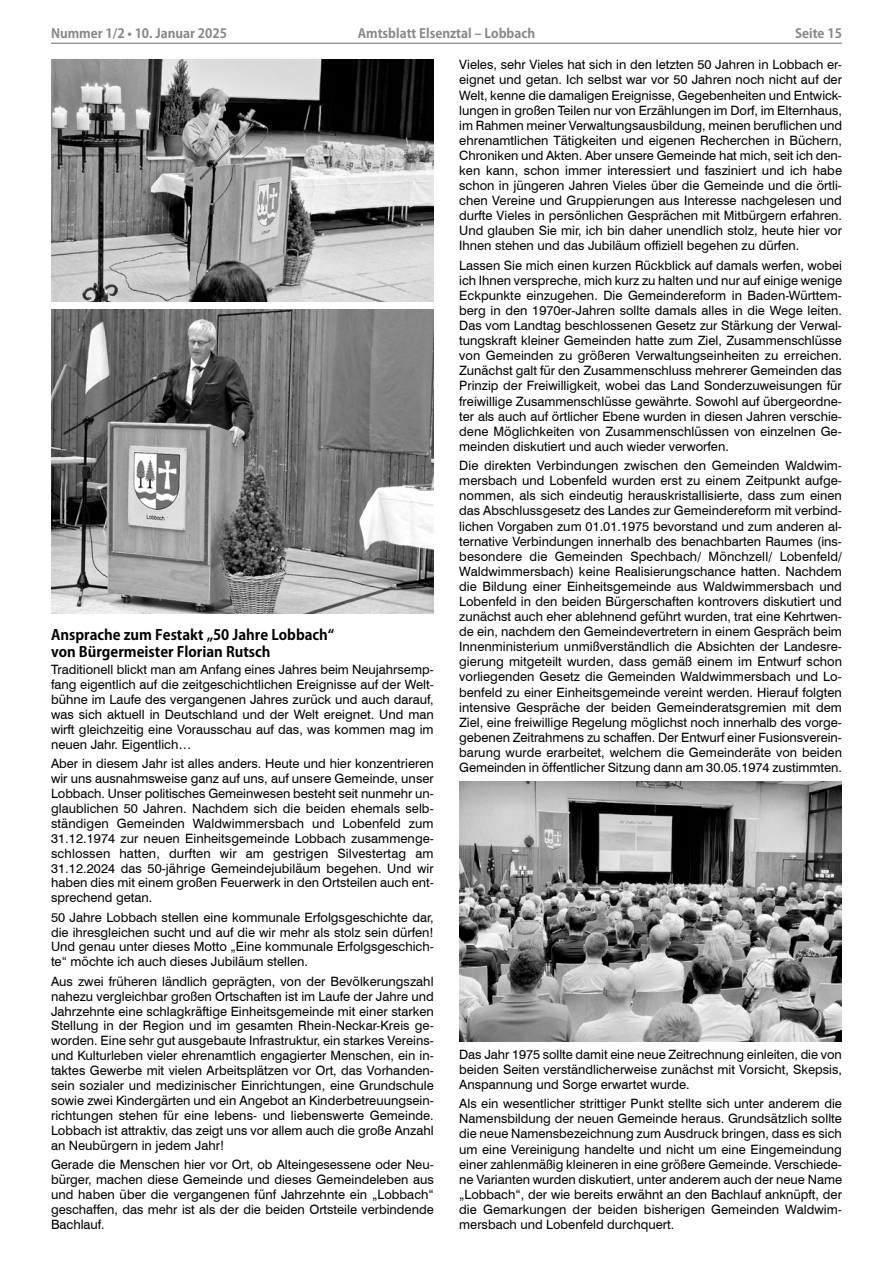
<style>
.page{position:relative;width:893px;height:1263px;background:#fff}
.page>*{position:absolute;margin:0;border:0;box-sizing:border-box;transform-origin:0 0}
.Überschrift_3_Kozuka{font:700 14.25px "Koz Go Pro";color:#000}
.Fließtext_8_5{font:12.9px/15.1px "Swiss 721 BT";color:#000;text-align:justify}
.t1{font:700 12.75px "Koz Go Pro";color:#878787}
</style>
<div class="page">
<hr style="left:51px;top:43px;width:791px;height:1px;background:#9c9c9c">
<img style="left:51px;top:60px;width:383px;height:241px">
<img style="left:51px;top:309px;width:383px;height:304px">
<img style="left:459px;top:781px;width:383px;height:261px">
<p class="t1" style="left:51px;top:25px;width:178px">Nummer 1/2 • 10. Januar 2025</p>
<p class="t1" style="left:358px;top:25px;width:179px">Amtsblatt Elsenztal – Lobbach</p>
<p class="t1" style="left:795px;top:25px;width:48px">Seite 15</p>
<p class="Überschrift_3_Kozuka" style="left:51px;top:625px;width:285px">Ansprache zum Festakt „50 Jahre Lobbach“</p>
<p class="Überschrift_3_Kozuka" style="left:51px;top:642px;width:221px">von Bürgermeister Florian Rutsch</p>
<p class="Fließtext_8_5" style="left:51px;top:661px;width:384px">Traditionell blickt man am Anfang eines Jahres beim Neujahrsemp&shy;fang eigentlich auf die zeitgeschichtlichen Ereignisse auf der Welt&shy;bühne im Laufe des vergangenen Jahres zurück und auch darauf, was sich aktuell in Deutschland und der Welt ereignet. Und man wirft gleichzeitig eine Vorausschau auf das, was kommen mag im neuen Jahr. Eigentlich…</p>
<p class="Fließtext_8_5" style="left:51px;top:755px;width:384px">Aber in diesem Jahr ist alles anders. Heute und hier konzentrieren wir uns ausnahmsweise ganz auf uns, auf unsere Gemeinde, unser Lobbach. Unser politisches Gemeinwesen besteht seit nunmehr un&shy;glaublichen 50 Jahren. Nachdem sich die beiden ehemals selb&shy;ständigen Gemeinden Waldwimmersbach und Lobenfeld zum 31.12.1974 zur neuen Einheitsgemeinde Lobbach zusammenge&shy;schlossen hatten, durften wir am gestrigen Silvestertag am 31.12.2024 das 50-jährige Gemeindejubiläum begehen. Und wir haben dies mit einem großen Feuerwerk in den Ortsteilen auch ent&shy;sprechend getan.</p>
<p class="Fließtext_8_5" style="left:51px;top:909px;width:384px">50 Jahre Lobbach stellen eine kommunale Erfolgsgeschichte dar, die ihresgleichen sucht und auf die wir mehr als stolz sein dürfen!<br>Und genau unter dieses Motto „Eine kommunale Erfolgsgeschich&shy;te“ möchte ich auch dieses Jubiläum stellen.</p>
<p class="Fließtext_8_5" style="left:51px;top:973px;width:384px">Aus zwei früheren ländlich geprägten, von der Bevölkerungszahl nahezu vergleichbar großen Ortschaften ist im Laufe der Jahre und Jahrzehnte eine schlagkräftige Einheitsgemeinde mit einer starken Stellung in der Region und im gesamten Rhein-Neckar-Kreis ge&shy;worden. Eine sehr gut ausgebaute Infrastruktur, ein starkes Vereins&shy;und Kulturleben vieler ehrenamtlich engagierter Menschen, ein in&shy;taktes Gewerbe mit vielen Arbeitsplätzen vor Ort, das Vorhanden&shy;sein sozialer und medizinischer Einrichtungen, eine Grundschule sowie zwei Kindergärten und ein Angebot an Kinderbetreuungsein&shy;richtungen stehen für eine lebens- und liebenswerte Gemeinde.<br>Lobbach ist attraktiv, das zeigt uns vor allem auch die große Anzahl an Neubürgern in jedem Jahr!</p>
<p class="Fließtext_8_5" style="left:51px;top:1156px;width:384px">Gerade die Menschen hier vor Ort, ob Alteingesessene oder Neu&shy;bürger, machen diese Gemeinde und dieses Gemeindeleben aus und haben über die vergangenen fünf Jahrzehnte ein „Lobbach“ geschaffen, das mehr ist als der die beiden Ortsteile verbindende Bachlauf.</p>
<p class="Fließtext_8_5" style="left:459px;top:57px;width:384px">Vieles, sehr Vieles hat sich in den letzten 50 Jahren in Lobbach er&shy;eignet und getan. Ich selbst war vor 50 Jahren noch nicht auf der Welt, kenne die damaligen Ereignisse, Gegebenheiten und Entwick&shy;lungen in großen Teilen nur von Erzählungen im Dorf, im Elternhaus, im Rahmen meiner Verwaltungsausbildung, meinen beruflichen und ehrenamtlichen Tätigkeiten und eigenen Recherchen in Büchern, Chroniken und Akten. Aber unsere Gemeinde hat mich, seit ich den&shy;ken kann, schon immer interessiert und fasziniert und ich habe schon in jüngeren Jahren Vieles über die Gemeinde und die örtli&shy;chen Vereine und Gruppierungen aus Interesse nachgelesen und durfte Vieles in persönlichen Gesprächen mit Mitbürgern erfahren.<br>Und glauben Sie mir, ich bin daher unendlich stolz, heute hier vor Ihnen stehen und das Jubiläum offiziell begehen zu dürfen.</p>
<p class="Fließtext_8_5" style="left:459px;top:257px;width:384px">Lassen Sie mich einen kurzen Rückblick auf damals werfen, wobei ich Ihnen verspreche, mich kurz zu halten und nur auf einige wenige Eckpunkte einzugehen. Die Gemeindereform in Baden-Württem&shy;berg in den 1970er-Jahren sollte damals alles in die Wege leiten.<br>Das vom Landtag beschlossenen Gesetz zur Stärkung der Verwal&shy;tungskraft kleiner Gemeinden hatte zum Ziel, Zusammenschlüsse von Gemeinden zu größeren Verwaltungseinheiten zu erreichen.<br>Zunächst galt für den Zusammenschluss mehrerer Gemeinden das Prinzip der Freiwilligkeit, wobei das Land Sonderzuweisungen für freiwillige Zusammenschlüsse gewährte. Sowohl auf übergeordne&shy;ter als auch auf örtlicher Ebene wurden in diesen Jahren verschie&shy;dene Möglichkeiten von Zusammenschlüssen von einzelnen Ge&shy;meinden diskutiert und auch wieder verworfen.</p>
<p class="Fließtext_8_5" style="left:459px;top:457px;width:384px">Die direkten Verbindungen zwischen den Gemeinden Waldwim&shy;mersbach und Lobenfeld wurden erst zu einem Zeitpunkt aufge&shy;nommen, als sich eindeutig herauskristallisierte, dass zum einen das Abschlussgesetz des Landes zur Gemeindereform mit verbind&shy;lichen Vorgaben zum 01.01.1975 bevorstand und zum anderen al&shy;ternative Verbindungen innerhalb des benachbarten Raumes (ins&shy;besondere die Gemeinden Spechbach/ Mönchzell/ Lobenfeld/ Waldwimmersbach) keine Realisierungschance hatten. Nachdem die Bildung einer Einheitsgemeinde aus Waldwimmersbach und Lobenfeld in den beiden Bürgerschaften kontrovers diskutiert und zunächst auch eher ablehnend geführt wurden, trat eine Kehrtwen&shy;de ein, nachdem den Gemeindevertretern in einem Gespräch beim Innenministerium unmißverständlich die Absichten der Landesre&shy;gierung mitgeteilt wurden, dass gemäß einem im Entwurf schon vorliegenden Gesetz die Gemeinden Waldwimmersbach und Lo&shy;benfeld zu einer Einheitsgemeinde vereint werden. Hierauf folgten intensive Gespräche der beiden Gemeinderatsgremien mit dem Ziel, eine freiwillige Regelung möglichst noch innerhalb des vorge&shy;gebenen Zeitrahmens zu schaffen. Der Entwurf einer Fusionsverein&shy;barung wurde erarbeitet, welchem die Gemeinderäte von beiden Gemeinden in öffentlicher Sitzung dann am 30.05.1974 zustimmten.</p>
<p class="Fließtext_8_5" style="left:459px;top:1046px;width:384px">Das Jahr 1975 sollte damit eine neue Zeitrechnung einleiten, die von beiden Seiten verständlicherweise zunächst mit Vorsicht, Skepsis, Anspannung und Sorge erwartet wurde.</p>
<p class="Fließtext_8_5" style="left:459px;top:1095px;width:384px">Als ein wesentlicher strittiger Punkt stellte sich unter anderem die Namensbildung der neuen Gemeinde heraus. Grundsätzlich sollte die neue Namensbezeichnung zum Ausdruck bringen, dass es sich um eine Vereinigung handelte und nicht um eine Eingemeindung einer zahlenmäßig kleineren in eine größere Gemeinde. Verschiede&shy;ne Varianten wurden diskutiert, unter anderem auch der neue Name „Lobbach“, der wie bereits erwähnt an den Bachlauf anknüpft, der die Gemarkungen der beiden bisherigen Gemeinden Waldwim&shy;mersbach und Lobenfeld durchquert.</p>
</div>
